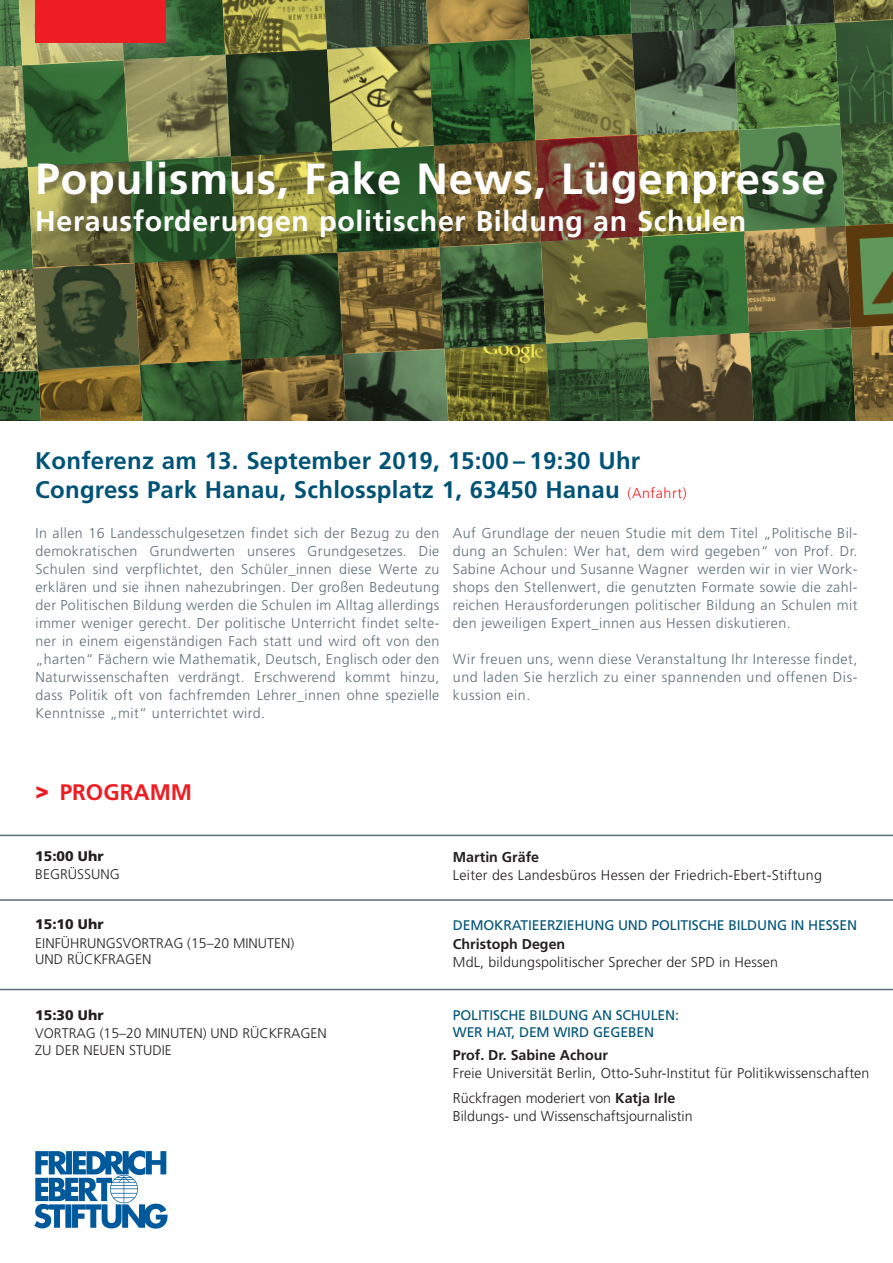
<style>
.page{position:relative;width:893px;height:1263px;background:#fff}
.page>*{position:absolute;margin:0;border:0;box-sizing:border-box;transform-origin:0 0}
.t1{font:700 43.65px "Frutiger";letter-spacing:.02em;color:#fff}
.t2{font:700 28.5px "Frutiger";letter-spacing:.025em;color:#fff}
.t3{font:700 24px/28.8px "Frutiger";letter-spacing:.01em;color:#005376}
.t4{font:700 22.5px "Frutiger CE";color:#ee1d23}
.t5{font:300 14.25px/18px "Frutiger";letter-spacing:.03em;color:#5c6f78;text-align:justify}
.t6{font:300 14.25px/25.5px "Frutiger CE";letter-spacing:.015em;color:#231f20}
.t7{font:700 14.25px "Frutiger CE";color:#231f20}
.t8{font:300 13.95px/16.8px "Frutiger CE";color:#231f20}
.t9{font:13.95px/16.8px "Frutiger";letter-spacing:-.01em;color:#005376}
.t10{font:900 13.95px "Frutiger CE";color:#231f20}
.s1{font-weight:300;font-size:14.25px;color:#ee1d23}
.s2{font-weight:900}
.s3{font-weight:700}
</style>
<div class="page">
<img style="left:0;top:0;width:893px;height:421px">
<div style="left:11px;top:0;width:187px;height:79px;background:#fff;opacity:.33"></div>
<div style="left:36px;top:0;width:130px;height:43px;background:#ee1d23"></div>
<img style="left:34px;top:1150px;width:134px;height:79px">
<hr style="left:0;top:835px;width:893px;height:1px;background:#5c6f78">
<hr style="left:0;top:899px;width:893px;height:2px;background:#5c6f78">
<hr style="left:0;top:989px;width:893px;height:1px;background:#5c6f78">
<h1 class="t1" style="left:36px;top:153px;width:791px">Populismus, Fake News, Lügenpresse</h1>
<h2 class="t2" style="left:35px;top:205px;width:712px">Herausforderungen politischer Bildung an Schulen</h2>
<h3 class="t3" style="left:35px;top:446px;width:653px">Konferenz am 13. September 2019, 15:00 – 19:30 Uhr<br>Congress Park Hanau, Schlossplatz 1, 63450 Hanau <span class="s1">(Anfahrt)</span></h3>
<p class="t5" style="left:35px;top:524px;width:405px">In allen 16 Landesschulgesetzen findet sich der Bezug zu den demokratischen Grundwerten unseres Grundgesetzes. Die Schulen sind verpflichtet, den Schüler_innen diese Werte zu erklären und sie ihnen nahezubringen. Der großen Bedeutung der Politischen Bildung werden die Schulen im Alltag allerdings immer weniger gerecht. Der politische Unterricht findet selte&shy;ner in einem eigenständigen Fach statt und wird oft von den „harten“ Fächern wie Mathematik, Deutsch, Englisch oder den Naturwissenschaften verdrängt. Erschwerend kommt hinzu, dass Politik oft von fachfremden Lehrer_innen ohne spezielle Kenntnisse „mit“ unterrichtet wird.</p>
<p class="t5" style="left:453px;top:524px;width:406px">Auf Grundlage der neuen Studie mit dem Titel „Politische Bil&shy;dung an Schulen: Wer hat, dem wird gegeben“ von Prof. Dr.<br>Sabine Achour und Susanne Wagner werden wir in vier Work&shy;shops den Stellenwert, die genutzten Formate sowie die zahl&shy;reichen Herausforderungen politischer Bildung an Schulen mit den jeweiligen Expert_innen aus Hessen diskutieren.</p>
<p class="t5" style="left:453px;top:650px;width:406px">Wir freuen uns, wenn diese Veranstaltung Ihr Interesse findet, und laden Sie herzlich zu einer spannenden und offenen Dis&shy;kussion ein.</p>
<h3 class="t4" style="left:35px;top:778px;width:118px"><span class="s2">&gt;</span> Programm</h3>
<p class="t10" style="left:35px;top:848px;width:70px">15:00 Uhr</p>
<p class="t8" style="left:35px;top:866px;width:86px">BegrüSSung</p>
<p class="t10" style="left:35px;top:916px;width:70px">15:10 Uhr</p>
<p class="t8" style="left:35px;top:934px;width:54px">EINFÜHRUNG</p>
<p class="t8" style="left:35px;top:934px;width:261px;text-indent:81px">SVortrag (15–20 Minuten) und Rückfragen</p>
<p class="t10" style="left:35px;top:1006px;width:70px">15:30 Uhr</p>
<p class="t8" style="left:35px;top:1024px;width:293px">Vortrag (15–20 Minuten) und Rückfragen zu der neuen Studie</p>
<p class="t7" style="left:453px;top:848px;width:88px">Martin Gräfe</p>
<p class="t6" style="left:453px;top:862px;width:371px">Leiter des Landesbüros Hessen der Friedrich-Ebert-Stiftung</p>
<p class="t9" style="left:453px;top:916px;width:406px">DEMOKRATIEERZIEHUNG UND POLITISCHE BILDUNG IN H ESSEN</p>
<p class="t7" style="left:453px;top:936px;width:114px">Christoph Degen</p>
<p class="t6" style="left:453px;top:949px;width:327px">MdL, bildungspolitischer Sprecher der SPD in Hessen</p>
<p class="t9" style="left:453px;top:1006px;width:228px">POLITISCHE BILDUNG AN SCHULEN:<br>WER HAT, DEM WIRD GEGEBEN</p>
<p class="t7" style="left:453px;top:1046px;width:157px">Prof. Dr. Sabine Achour</p>
<p class="t6" style="left:453px;top:1060px;width:418px">Freie U niversität Berlin, Otto-Suhr-Institut für Politikwissenschaften<br>Rückfragen moderiert von <span class="s3">Katja Irle</span></p>
<p class="t6" style="left:453px;top:1103px;width:241px">Bildungs- und Wissenschaftsjournalistin</p>
</div>
